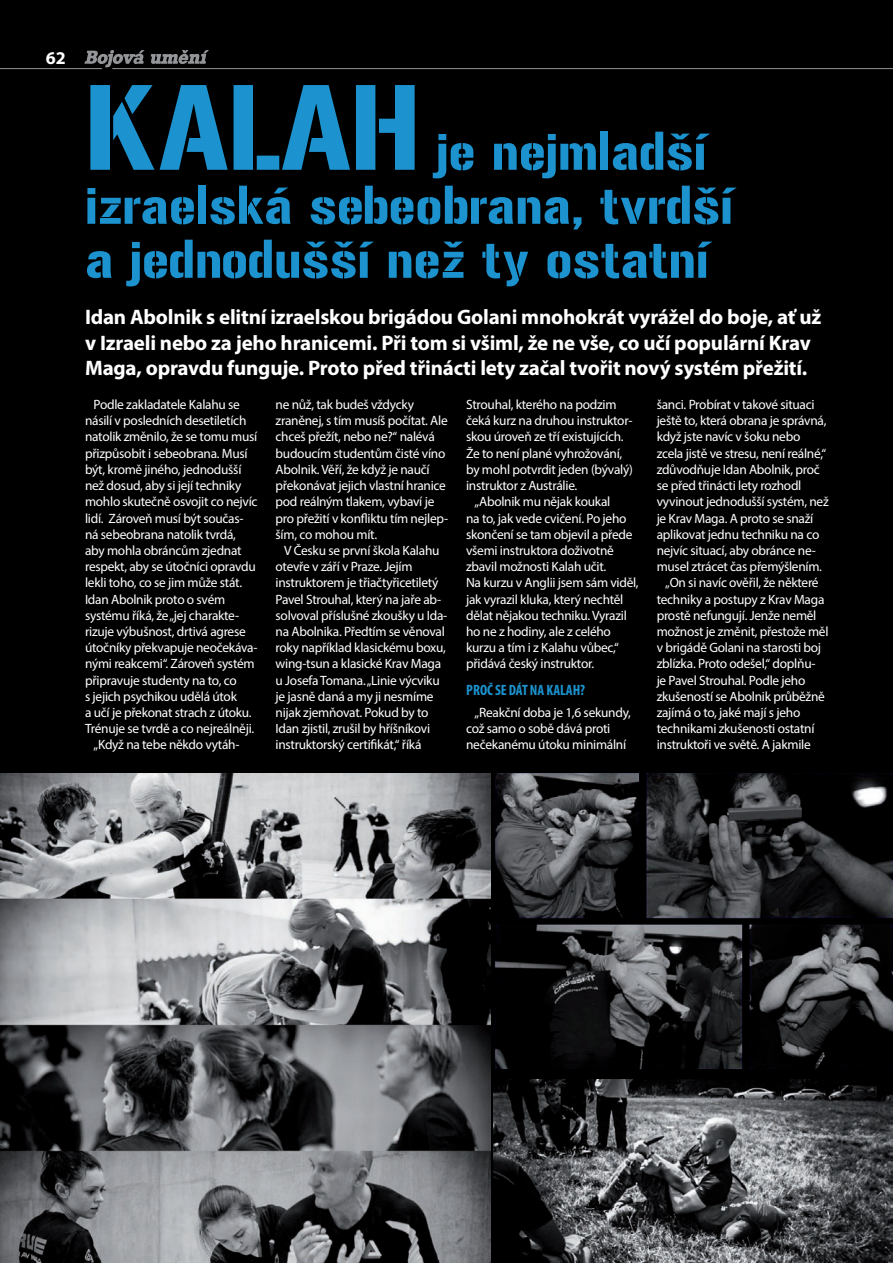
<style>
.page{position:relative;width:893px;height:1263px;background:#000}
.page>*{position:absolute;margin:0;border:0;box-sizing:border-box;transform-origin:0 0}
.nadpis{font:120px "Gunplay";color:#1c93cf}
.nadpis-2{font:54px/54px "Gunplay";color:#1c93cf}
.perex{font:700 21px/25.2px "Myriad Pro";letter-spacing:-.01em;color:#fff}
.t1{font:700 18px "Myriad Pro";color:#fff}
.mezinadpis{font:700 condensed 15px "Myriad Pro";color:#1c93cf}
.text{font:13.5px/16.2px "Myriad Pro";letter-spacing:-.02em;color:#fff}
</style>
<div class="page">
<img style="left:495px;top:773px;width:398px;height:297px">
<img style="left:494px;top:1079px;width:399px;height:184px">
<img style="left:0;top:773px;width:490px;height:490px">
<svg style="left:0;top:50px;width:893px;height:19px"></svg>
<p class="t1" style="left:46px;top:46px;width:21px">62</p>
<p class="nadpis" style="left:85px;top:41px;width:336px">KALAH</p>
<p class="nadpis-2" style="left:85px;top:119px;width:649px;text-indent:351px">je nejmladší izraelská sebeobrana, tvrdší a jednodušší než ty ostatní</p>
<p class="perex" style="left:85px;top:304px;width:738px">Idan Abolnik s elitní izraelskou brigádou Golani mnohokrát vyrážel do boje, ať už v Izraeli nebo za jeho hranicemi. Při tom si všiml, že ne vše, co učí populární Krav<br>Maga, opravdu funguje. Proto před třinácti lety začal tvořit nový systém přežití.</p>
<p class="text" style="left:85px;top:396px;width:174px;text-indent:9px">Podle zakladatele Kalahu se násilí v posledních desetiletích natolik změnilo, že se tomu musí přizpůsobit i sebeobrana. Musí být, kromě jiného, jednodušší než dosud, aby si její techniky mohlo skutečně osvojit co nejvíc lidí. Zároveň musí být součas&shy;ná sebeobrana natolik tvrdá, aby mohla obráncům zjednat respekt, aby se útočníci opravdu lekli toho, co se jim může stát.<br>Idan Abolnik proto o svém systému říká, že „jej charakte&shy;rizuje výbušnost, drtivá agrese útočníky překvapuje neočekáva&shy;nými reakcemi“. Zároveň systém připravuje studenty na to, co<br>s jejich psychikou udělá útok<br>a učí je překonat strach z útoku.<br>Trénuje se tvrdě a co nejreálněji.</p>
<p class="text" style="left:94px;top:736px;width:147px">„Když na tebe někdo vytáh-</p>
<p class="text" style="left:276px;top:396px;width:174px">ne nůž, tak budeš vždycky zraněnej, s tím musíš počítat. Ale chceš přežít, nebo ne?“ nalévá budoucím studentům čisté víno<br>Abolnik. Věří, že když je naučí překonávat jejich vlastní hranice pod reálným tlakem, vybaví je pro přežití v konfliktu tím nejlep&shy;ším, co mohou mít.</p>
<p class="text" style="left:276px;top:542px;width:173px;text-indent:9px">V Česku se první škola Kalahu otevře v září v Praze. Jejím instruktorem je třiačtyřicetiletý<br>Pavel Strouhal, který na jaře ab&shy;solvoval příslušné zkoušky u Ida&shy;na Abolnika. Předtím se věnoval roky například klasickému boxu, wing-tsun a klasické Krav Maga u Josefa Tomana. „Linie výcviku je jasně daná a my ji nesmíme nijak zjemňovat. Pokud by to<br>Idan zjistil, zrušil by hříšníkovi instruktorský certifikát,“ říká</p>
<p class="text" style="left:466px;top:396px;width:168px">Strouhal, kterého na podzim čeká kurz na druhou instruktor&shy;skou úroveň ze tří existujících.<br>Že to není plané vyhrožování, by mohl potvrdit jeden (bývalý) instruktor z Austrálie.</p>
<p class="text" style="left:466px;top:493px;width:174px;text-indent:9px">„Abolnik mu nějak koukal<br>na to, jak vede cvičení. Po jeho skončení se tam objevil a přede všemi instruktora doživotně zbavil možnosti Kalah učit.<br>Na kurzu v Anglii jsem sám viděl, jak vyrazil kluka, který nechtěl dělat nějakou techniku. Vyrazil ho ne z hodiny, ale z celého kurzu a tím i z Kalahu vůbec,“ přidává český instruktor.</p>
<p class="mezinadpis" style="left:466px;top:680px;width:120px">PROČ SE DÁT NA KALAH?</p>
<p class="text" style="left:466px;top:704px;width:166px;text-indent:9px">„Reakční doba je 1,6 sekundy, což samo o sobě dává proti nečekanému útoku minimální</p>
<p class="text" style="left:657px;top:396px;width:174px">šanci. Probírat v takové situaci ještě to, která obrana je správná, když jste navíc v šoku nebo zcela jistě ve stresu, není reálné,“ zdůvodňuje Idan Abolnik, proč se před třinácti lety rozhodl vyvinout jednodušší systém, než je Krav Maga. A proto se snaží aplikovat jednu techniku na co nejvíc situací, aby obránce ne&shy;musel ztrácet čas přemýšlením.</p>
<p class="text" style="left:657px;top:574px;width:173px;text-indent:9px">„On si navíc ověřil, že některé techniky a postupy z Krav Maga prostě nefungují. Jenže neměl možnost je změnit, přestože měl v brigádě Golani na starosti boj zblízka. Proto odešel,“ doplňu&shy;je Pavel Strouhal. Podle jeho zkušeností se Abolnik průběžně zajímá o to, jaké mají s jeho technikami zkušenosti ostatní instruktoři ve světě. A jakmile</p>
</div>
